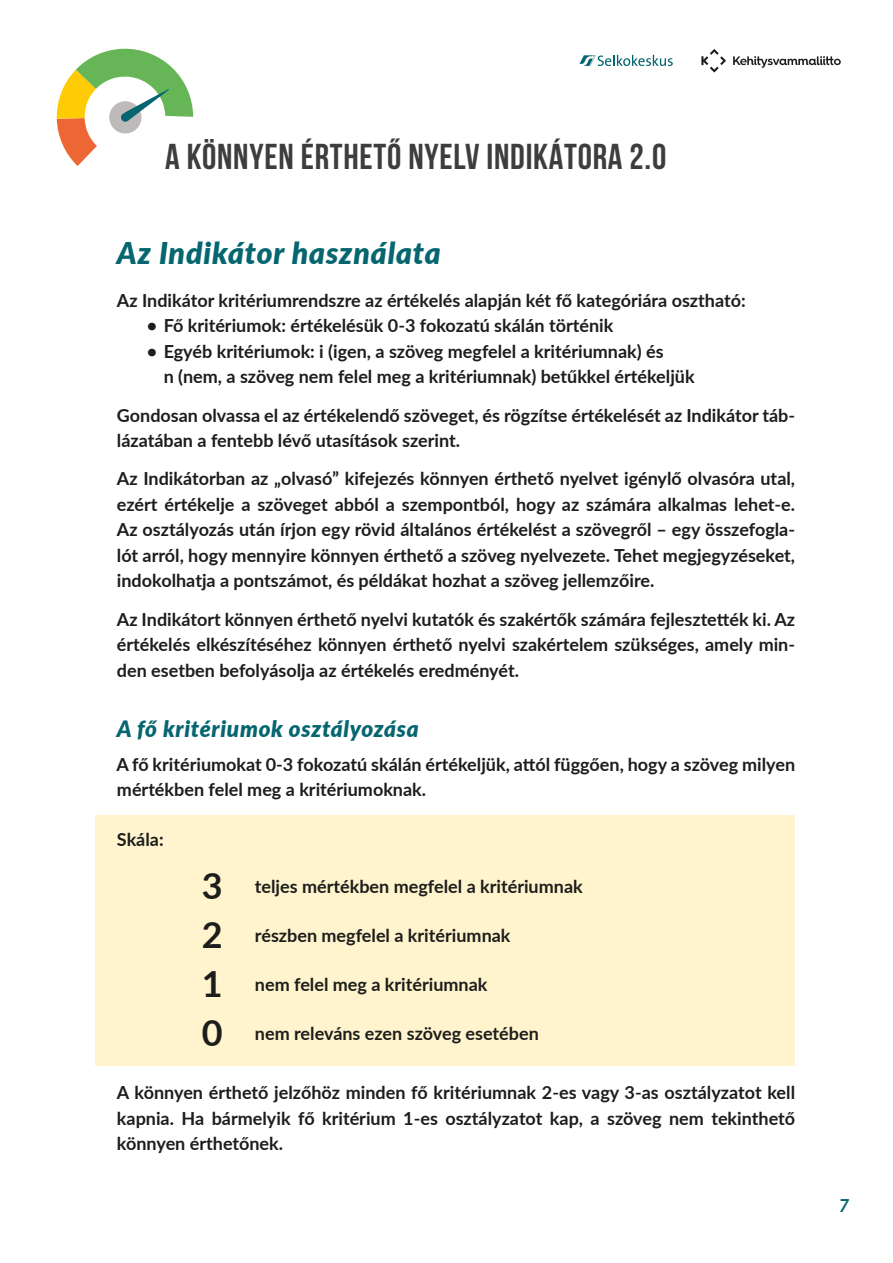
<style>
.page{position:relative;width:893px;height:1263px;background:#fff}
.page>*{position:absolute;margin:0;border:0;box-sizing:border-box;transform-origin:0 0}
.t1{font:700 36px "Bebas Neue";letter-spacing:.02em;color:#3d3d3c}
.Cím_1{font:italic 900 30px "Lato";letter-spacing:.03em;color:#056670}
.Cím_2{font:italic 900 22.5px "Lato";letter-spacing:.03em;color:#056670}
.Bek_1___2_mm{font:700 18px/25.5px "Lato";color:#1d1d1b}
.Bek_1{font:700 18px/25.5px "Lato";color:#1d1d1b;text-align:justify}
.t2{font:italic 700 18px "Lato";color:#056670}
.s1{font-size:36px}
</style>
<div class="page">
<svg style="left:57px;top:49px;width:136px;height:117px"></svg>
<svg style="left:578px;top:55px;width:95px;height:11px"></svg>
<svg style="left:701px;top:49px;width:25px;height:24px"></svg>
<svg style="left:733px;top:56px;width:108px;height:12px"></svg>
<div style="left:96px;top:815px;width:699px;height:250px;background:#fff4cd"></div>
<h1 class="t1" style="left:165px;top:136px;width:503px">A KÖNNYEN ÉRTHETŐ NYELV INDIKÁTORA 2.0</h1>
<p class="Cím_1" style="left:117px;top:231px;width:325px">Az Indikátor használata</p>
<p class="Bek_1" style="left:117px;top:287px;width:630px">Az Indikátor kritériumrendszre az értékelés alapján két fő kategóriára osztható:</p>
<p class="Bek_1___2_mm" style="left:147px;top:312px;width:468px">• Fő kritériumok: értékelésük 0-3 fokozatú skálán történik</p>
<p class="Bek_1___2_mm" style="left:164px;top:338px;width:532px;text-indent:-17px">• Egyéb kritériumok: i (igen, a szöveg megfelel a kritériumnak) és<br>n (nem, a szöveg nem felel meg a kritériumnak) betűkkel értékeljük</p>
<p class="Bek_1___2_mm" style="left:117px;top:402px;width:680px">Gondosan olvassa el az értékelendő szöveget, és rögzítse értékelését az Indikátor táb&shy;lázatában a fentebb lévő utasítások szerint.</p>
<p class="Bek_1___2_mm" style="left:117px;top:465px;width:680px;text-align:justify">Az Indikátorban az „olvasó” kifejezés könnyen érthető nyelvet igénylő olvasóra utal, ezért értékelje a szöveget abból a szempontból, hogy az számára alkalmas lehet-e.<br>Az osztályozás után írjon egy rövid általános értékelést a szövegről – egy összefogla&shy;lót arról, hogy mennyire könnyen érthető a szöveg nyelvezete. Tehet megjegyzéseket, indokolhatja a pontszámot, és példákat hozhat a szöveg jellemzőire.</p>
<p class="Bek_1___2_mm" style="left:117px;top:606px;width:680px;text-align:justify">Az Indikátort könnyen érthető nyelvi kutatók és szakértők számára fejlesztették ki. Az értékelés elkészítéséhez könnyen érthető nyelvi szakértelem szükséges, amely min&shy;den esetben befolyásolja az értékelés eredményét.</p>
<p class="Cím_2" style="left:117px;top:711px;width:303px">A fő kritériumok osztályozása</p>
<p class="Bek_1___2_mm" style="left:116px;top:750px;width:680px">A fő kritériumokat 0-3 fokozatú skálán értékeljük, attól függően, hogy a szöveg milyen mértékben felel meg a kritériumoknak.</p>
<p class="Bek_1___2_mm" style="left:117px;top:826px;width:48px">Skála:</p>
<p class="Bek_1___2_mm" style="left:202px;top:873px;width:382px"><span class="s1">3</span> teljes mértékben megfelel a kritériumnak</p>
<p class="Bek_1___2_mm" style="left:202px;top:922px;width:310px"><span class="s1">2</span> részben megfelel a kritériumnak</p>
<p class="Bek_1___2_mm" style="left:202px;top:971px;width:287px"><span class="s1">1</span> nem felel meg a kritériumnak</p>
<p class="Bek_1___2_mm" style="left:202px;top:1020px;width:338px"><span class="s1">0</span> nem releváns ezen szöveg esetében</p>
<p class="Bek_1" style="left:117px;top:1079px;width:680px">A könnyen érthető jelzőhöz minden fő kritériumnak 2-es vagy 3-as osztályzatot kell kapnia. Ha bármelyik fő kritérium 1-es osztályzatot kap, a szöveg nem tekinthető könnyen érthetőnek.</p>
<p class="t2" style="left:839px;top:1192px;width:12px">7</p>
</div>
